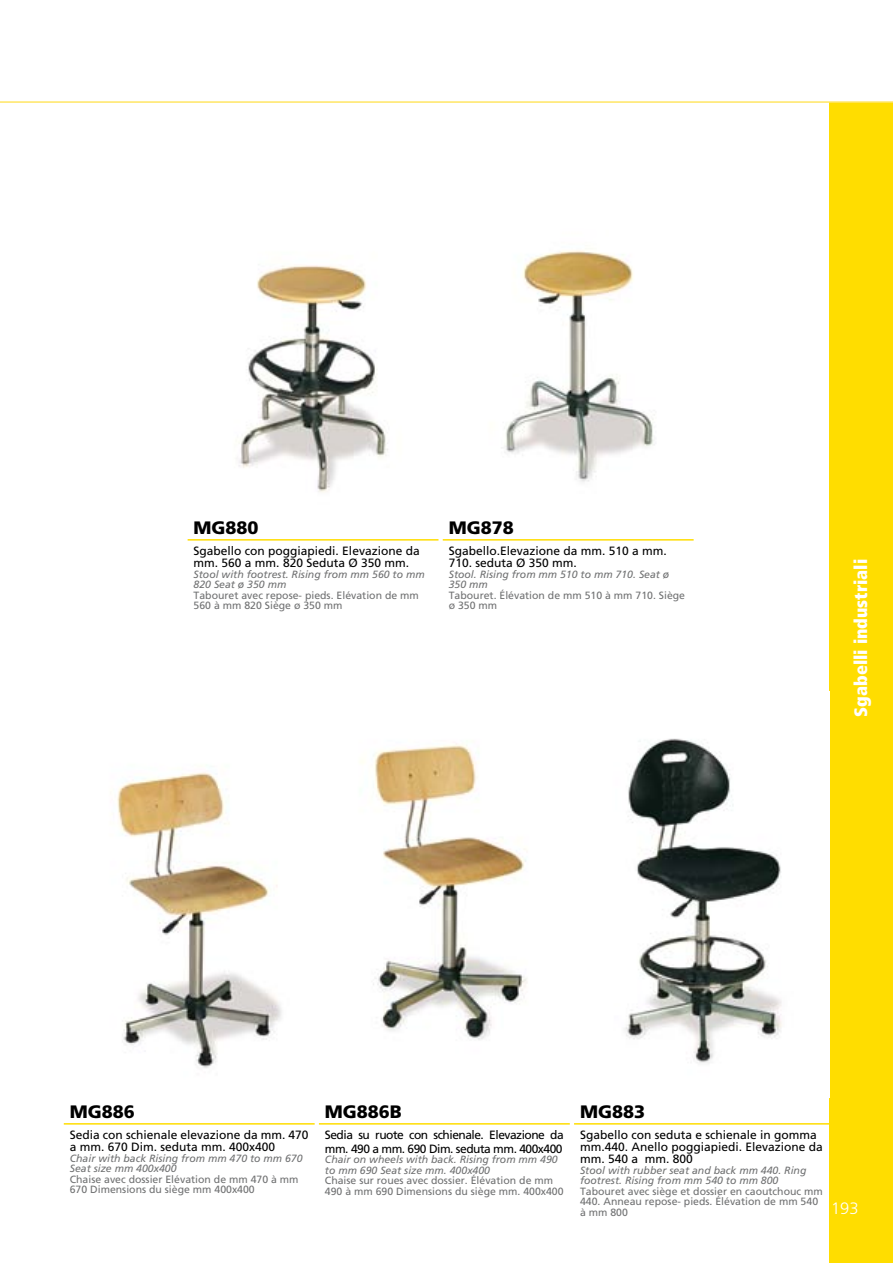
<style>
.page{position:relative;width:893px;height:1263px;background:#fff}
.page>*{position:absolute;margin:0;border:0;box-sizing:border-box;transform-origin:0 0}
.t1{font:900 18px "Frutiger";color:#000}
.t2{font:900 condensed 18px "Frutiger";color:#fff}
.t3{font:300 16.5px "Frutiger";color:#fff}
.t4{font:12px/12px "Frutiger";color:#000}
.t5{font:12px/13.5px "Frutiger";letter-spacing:-.04em;color:#000}
.t6{font:10.5px/10.5px "Frutiger";color:#707172}
.t7{font:italic 10.5px/10.5px "Frutiger";color:#707172}
</style>
<div class="page">
<div style="left:829px;top:102px;width:64px;height:1161px;background:#fd0"></div>
<hr style="left:0;top:101px;width:893px;height:2px;background:#ffe663">
<hr style="left:188px;top:539px;width:250px;height:2px;background:#fd0">
<hr style="left:64px;top:1123px;width:251px;height:1px;background:#fd0">
<hr style="left:574px;top:1123px;width:255px;height:1px;background:#fd0">
<hr style="left:319px;top:1123px;width:251px;height:1px;background:#fd0">
<hr style="left:443px;top:539px;width:251px;height:2px;background:#fd0">
<img style="left:239px;top:265px;width:149px;height:227px">
<img style="left:504px;top:250px;width:151px;height:232px">
<img style="left:625px;top:738px;width:157px;height:325px">
<img style="left:117px;top:772px;width:165px;height:296px">
<img style="left:361px;top:743px;width:167px;height:297px">
<h1 class="t1" style="left:194px;top:517px;width:67px">MG880</h1>
<p class="t4" style="left:194px;top:545px;width:228px">Sgabello con poggiapiedi. Elevazione da mm. 560 a mm. 820 Seduta Ø 350 mm.</p>
<p class="t7" style="left:194px;top:569px;width:233px">Stool with footrest. Rising from mm 560 to mm<br>820 Seat ø 350 mm</p>
<p class="t6" style="left:194px;top:590px;width:227px">Tabouret avec repose- pieds. Elévation de mm<br>560 à mm 820 Siège ø 350 mm</p>
<h1 class="t1" style="left:449px;top:517px;width:67px">MG878</h1>
<p class="t4" style="left:449px;top:545px;width:220px">Sgabello.Elevazione da mm. 510 a mm.<br>710. seduta Ø 350 mm.</p>
<p class="t7" style="left:449px;top:569px;width:222px">Stool. Rising from mm 510 to mm 710. Seat ø<br>350 mm</p>
<p class="t6" style="left:449px;top:590px;width:238px">Tabouret. Élévation de mm 510 à mm 710. Siège ø 350 mm</p>
<h1 class="t2" style="left:850px;top:717px;width:159px;rotate:-90deg">Sgabelli industriali</h1>
<h1 class="t1" style="left:70px;top:1101px;width:67px">MG886</h1>
<p class="t4" style="left:70px;top:1129px;width:240px">Sedia con schienale elevazione da mm. 470 a mm. 670 Dim. seduta mm. 400x400</p>
<p class="t7" style="left:70px;top:1153px;width:234px">Chair with back Rising from mm 470 to mm 670<br>Seat size mm 400x400</p>
<p class="t6" style="left:70px;top:1174px;width:230px">Chaise avec dossier Elévation de mm 470 à mm<br>670 Dimensions du siège mm 400x400</p>
<h1 class="t1" style="left:325px;top:1101px;width:79px">MG886B</h1>
<p class="t5" style="left:325px;top:1128px;width:240px">Sedia su ruote con schienale. Elevazione da mm. 490 a mm. 690 Dim. seduta mm. 400x400</p>
<p class="t7" style="left:325px;top:1154px;width:234px">Chair on wheels with back. Rising from mm 490 to mm 690 Seat size mm. 400x400</p>
<p class="t6" style="left:325px;top:1175px;width:240px">Chaise sur roues avec dossier. Élévation de mm<br>490 à mm 690 Dimensions du siège mm. 400x400</p>
<h1 class="t1" style="left:580px;top:1101px;width:67px">MG883</h1>
<p class="t4" style="left:580px;top:1129px;width:244px">Sgabello con seduta e schienale in gomma mm.440. Anello poggiapiedi. Elevazione da mm. 540 a mm. 800</p>
<p class="t7" style="left:580px;top:1165px;width:228px">Stool with rubber seat and back mm 440. Ring footrest. Rising from mm 540 to mm 800</p>
<p class="t6" style="left:580px;top:1186px;width:244px">Tabouret avec siège et dossier en caoutchouc mm<br>440. Anneau repose- pieds. Élévation de mm 540 à mm 800</p>
<h2 class="t3" style="left:831px;top:1198px;width:29px">193</h2>
</div>
